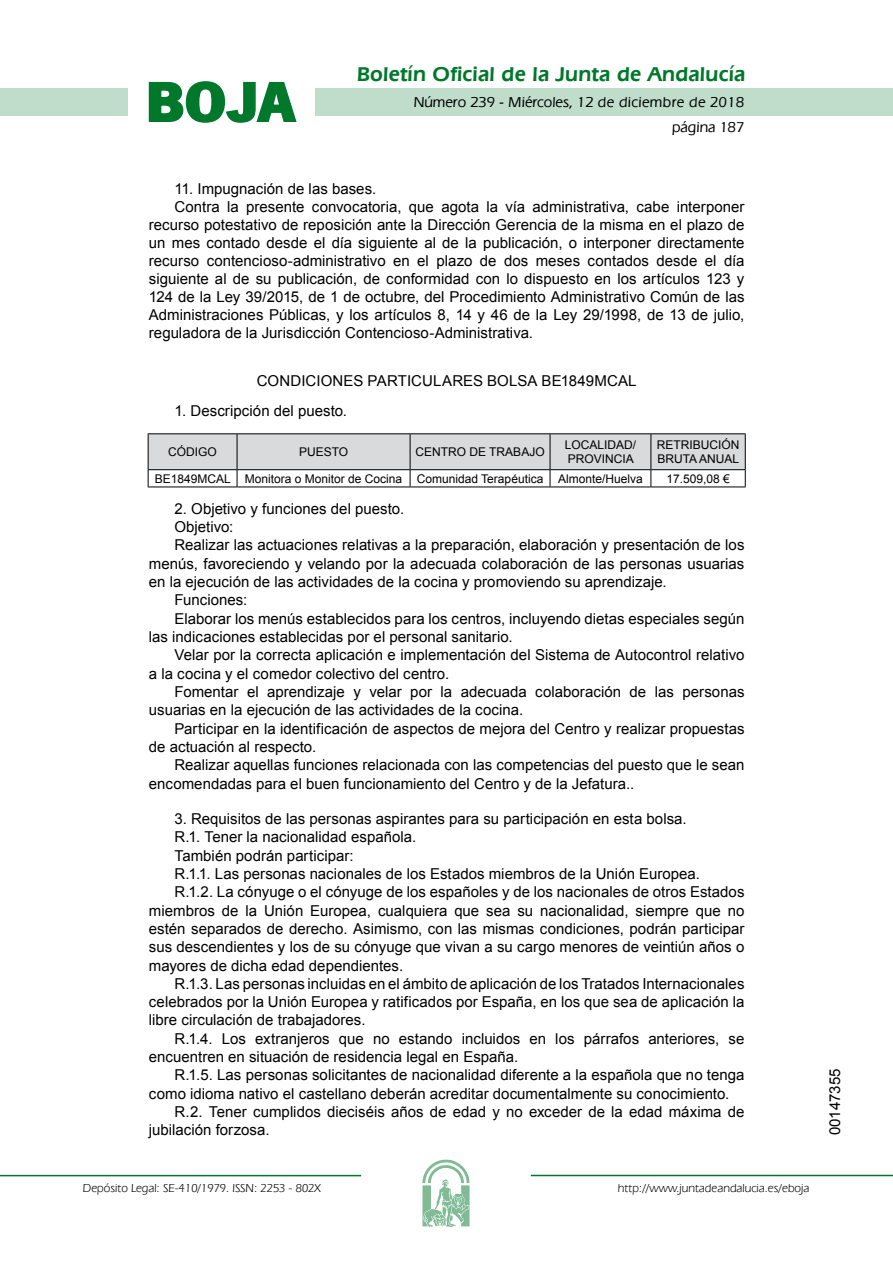
<style>
.page{position:relative;width:893px;height:1263px;background:#fff}
.page>*{position:absolute;margin:0;border:0;box-sizing:border-box;transform-origin:0 0}
.t1{font:700 57.75px "News Got T";color:#00782c;scale:1.14 1}
.t2{font:600 21px "Eras IT Cby BT";letter-spacing:.01em;color:#00782c}
.t3{font:15px "Arial";color:#000}
.t4{font:500 15px/24.5px "Eras IT Cby BT";color:#000;text-align:right}
.t5{font:12px/14.4px "Arial";color:#000}
.t6{font:12px "Eras IT Cby BT";color:#000}
</style>
<div class="page">
<div style="left:315px;top:88px;width:577px;height:28px;background:#bfddca"></div>
<div style="left:0;top:88px;width:128px;height:28px;background:#bfddca"></div>
<hr style="left:0;top:1175px;width:361px;height:1px;background:#00782c">
<svg style="left:422px;top:1159px;width:47px;height:68px"></svg>
<hr style="left:531px;top:1175px;width:361px;height:1px;background:#00782c">
<svg style="left:148px;top:81px;width:149px;height:42px"></svg>
<hr style="left:148px;top:433px;width:89px;height:1px;background:#000">
<hr style="left:237px;top:433px;width:173px;height:1px;background:#000">
<hr style="left:410px;top:433px;width:140px;height:1px;background:#000">
<hr style="left:550px;top:433px;width:101px;height:1px;background:#000">
<hr style="left:651px;top:433px;width:94px;height:1px;background:#000">
<svg style="left:148px;top:434px;width:597px;height:53px"></svg>
<hr style="left:148px;top:487px;width:89px;height:1px;background:#000">
<hr style="left:237px;top:487px;width:173px;height:1px;background:#000">
<hr style="left:410px;top:487px;width:140px;height:1px;background:#000">
<hr style="left:550px;top:487px;width:101px;height:1px;background:#000">
<hr style="left:651px;top:487px;width:94px;height:1px;background:#000">
<h1 class="t1" style="left:145px;top:68px;width:133px">BOJA</h1>
<h2 class="t2" style="left:357px;top:62px;width:390px">Boletín Oficial de la Junta de Andalucía</h2>
<p class="t4" style="left:414px;top:90px;width:332px">Número 239 - Miércoles, 12 de diciembre de 2018 página 187</p>
<p class="t3" style="left:174px;top:179px;width:203px">11. Impugnación de las bases.</p>
<p class="t3" style="left:174px;top:197px;width:571px">Contra la presente convocatoria, que agota la vía administrativa, cabe interponer</p>
<p class="t3" style="left:149px;top:215px;width:597px">recurso potestativo de reposición ante la Dirección Gerencia de la misma en el plazo de</p>
<p class="t3" style="left:149px;top:233px;width:597px">un mes contado desde el día siguiente al de la publicación, o interponer directamente</p>
<p class="t3" style="left:149px;top:251px;width:597px">recurso contencioso-administrativo en el plazo de dos meses contados desde el día</p>
<p class="t3" style="left:149px;top:269px;width:597px">siguiente al de su publicación, de conformidad con lo dispuesto en los artículos 123 y</p>
<p class="t3" style="left:149px;top:287px;width:597px">124 de la Ley 39/2015, de 1 de octubre, del Procedimiento Administrativo Común de las</p>
<p class="t3" style="left:149px;top:305px;width:597px">Administraciones Públicas, y los artículos 8, 14 y 46 de la Ley 29/1998, de 13 de julio,</p>
<p class="t3" style="left:149px;top:323px;width:386px">reguladora de la Jurisdicción Contencioso-Administrativa.</p>
<p class="t3" style="left:257px;top:371px;width:381px">CONDICIONES PARTICULARES BOLSA BE1849MCAL</p>
<p class="t3" style="left:174px;top:401px;width:174px">1. Descripción del puesto.</p>
<p class="t5" style="left:168px;top:445px;width:50px">CÓDIGO</p>
<p class="t5" style="left:299px;top:445px;width:51px">PUESTO</p>
<p class="t5" style="left:415px;top:445px;width:131px">CENTRO DE TRABAJO</p>
<p class="t5" style="left:564px;top:438px;width:73px">LOCALIDAD/<br>PROVINCIA</p>
<p class="t5" style="left:656px;top:438px;width:84px">RETRIBUCIÓN<br>BRUTA ANUAL</p>
<p class="t5" style="left:155px;top:471px;width:489px">BE1849MCAL Monitora o Monitor de Cocina Comunidad Terapéutica Almonte/Huelva</p>
<p class="t5" style="left:666px;top:471px;width:65px">17.509,08 €</p>
<p class="t3" style="left:174px;top:499px;width:231px">2. Objetivo y funciones del puesto.</p>
<p class="t3" style="left:174px;top:517px;width:60px">Objetivo:</p>
<p class="t3" style="left:174px;top:535px;width:571px">Realizar las actuaciones relativas a la preparación, elaboración y presentación de los</p>
<p class="t3" style="left:149px;top:554px;width:597px">menús, favoreciendo y velando por la adecuada colaboración de las personas usuarias</p>
<p class="t3" style="left:149px;top:572px;width:519px">en la ejecución de las actividades de la cocina y promoviendo su aprendizaje.</p>
<p class="t3" style="left:174px;top:590px;width:74px">Funciones:</p>
<p class="t3" style="left:174px;top:609px;width:571px">Elaborar los menús establecidos para los centros, incluyendo dietas especiales según</p>
<p class="t3" style="left:149px;top:627px;width:365px">las indicaciones establecidas por el personal sanitario.</p>
<p class="t3" style="left:174px;top:645px;width:571px">Velar por la correcta aplicación e implementación del Sistema de Autocontrol relativo</p>
<p class="t3" style="left:149px;top:664px;width:302px">a la cocina y el comedor colectivo del centro.</p>
<p class="t3" style="left:174px;top:682px;width:571px">Fomentar el aprendizaje y velar por la adecuada colaboración de las personas</p>
<p class="t3" style="left:149px;top:700px;width:376px">usuarias en la ejecución de las actividades de la cocina.</p>
<p class="t3" style="left:174px;top:719px;width:571px">Participar en la identificación de aspectos de mejora del Centro y realizar propuestas</p>
<p class="t3" style="left:149px;top:737px;width:169px">de actuación al respecto.</p>
<p class="t3" style="left:174px;top:755px;width:571px">Realizar aquellas funciones relacionada con las competencias del puesto que le sean</p>
<p class="t3" style="left:149px;top:774px;width:487px">encomendadas para el buen funcionamiento del Centro y de la Jefatura..</p>
<p class="t3" style="left:174px;top:809px;width:514px">3. Requisitos de las personas aspirantes para su participación en esta bolsa.</p>
<p class="t3" style="left:174px;top:827px;width:243px">R.1. Tener la nacionalidad española.</p>
<p class="t3" style="left:174px;top:845px;width:181px">También podrán participar:</p>
<p class="t3" style="left:174px;top:864px;width:527px">R.1.1. Las personas nacionales de los Estados miembros de la Unión Europea.</p>
<p class="t3" style="left:174px;top:882px;width:571px">R.1.2. La cónyuge o el cónyuge de los españoles y de los nacionales de otros Estados</p>
<p class="t3" style="left:149px;top:900px;width:597px">miembros de la Unión Europea, cualquiera que sea su nacionalidad, siempre que no</p>
<p class="t3" style="left:149px;top:919px;width:597px">estén separados de derecho. Asimismo, con las mismas condiciones, podrán participar</p>
<p class="t3" style="left:149px;top:937px;width:597px">sus descendientes y los de su cónyuge que vivan a su cargo menores de veintiún años o</p>
<p class="t3" style="left:149px;top:955px;width:256px">mayores de dicha edad dependientes.</p>
<p class="t3" style="left:174px;top:974px;width:571px">R.1.3. Las personas incluidas en el ámbito de aplicación de los Tratados Internacionales</p>
<p class="t3" style="left:149px;top:992px;width:597px">celebrados por la Unión Europea y ratificados por España, en los que sea de aplicación la</p>
<p class="t3" style="left:149px;top:1010px;width:218px">libre circulación de trabajadores.</p>
<p class="t3" style="left:174px;top:1029px;width:571px">R.1.4. Los extranjeros que no estando incluidos en los párrafos anteriores, se</p>
<p class="t3" style="left:149px;top:1047px;width:371px">encuentren en situación de residencia legal en España.</p>
<p class="t3" style="left:174px;top:1065px;width:571px">R.1.5. Las personas solicitantes de nacionalidad diferente a la española que no tenga</p>
<p class="t3" style="left:149px;top:1084px;width:582px">como idioma nativo el castellano deberán acreditar documentalmente su conocimiento.</p>
<p class="t3" style="left:174px;top:1102px;width:571px">R.2. Tener cumplidos dieciséis años de edad y no exceder de la edad máxima de</p>
<p class="t3" style="left:149px;top:1120px;width:122px">jubilación forzosa.</p>
<p class="t6" style="left:83px;top:1181px;width:239px">Depósito Legal: SE-410/1979. ISSN: 2253 - 802X</p>
<p class="t6" style="left:618px;top:1181px;width:193px">http://www.juntadeandalucia.es/eboja</p>
<p class="t3" style="left:825px;top:1135px;width:68px;rotate:-90deg">00147355</p>
</div>
